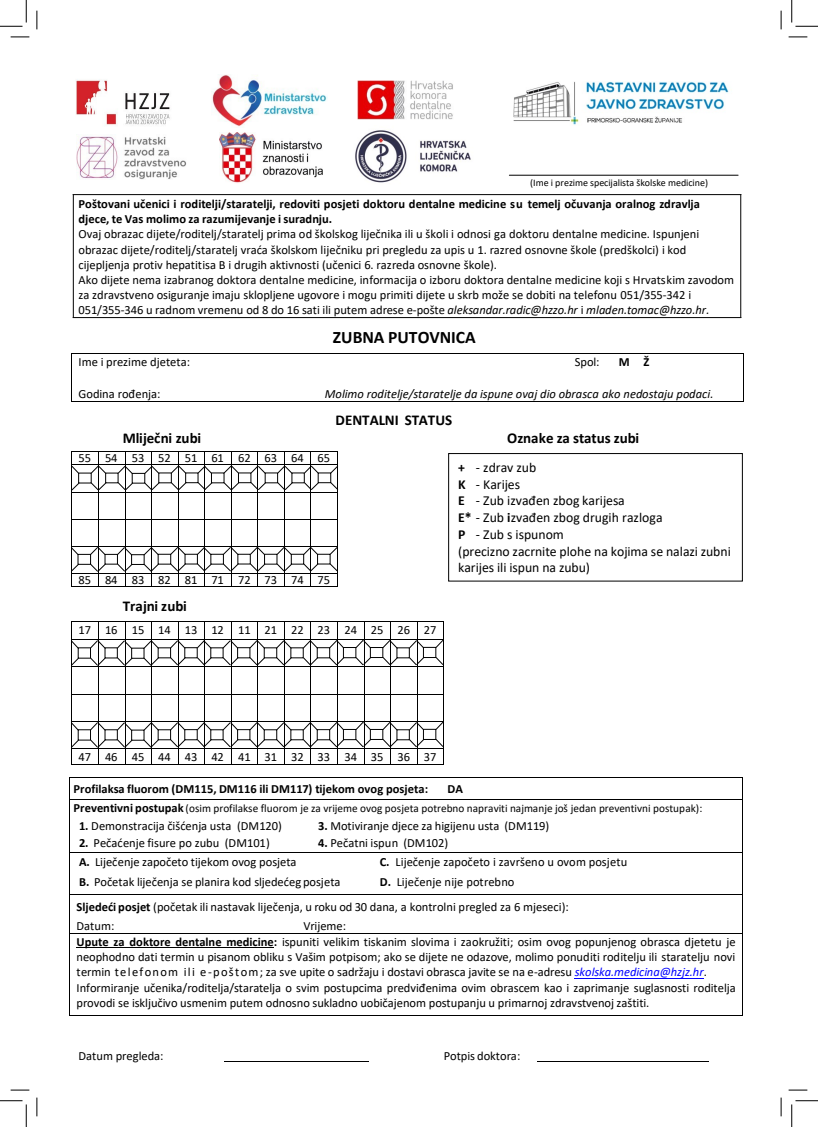
<style>
.page{position:relative;width:818px;height:1127px;background:#fff}
.page>*{position:absolute;margin:0;border:0;box-sizing:border-box;transform-origin:0 0}
.t1{font:700 17.5px "Calibri";color:#000}
.t2{font:700 15px "Calibri";letter-spacing:-.005em;color:#000}
.t3{font:13.75px/16.8px "Calibri";color:#000}
.t4{font:12.5px/15.1px "Calibri";letter-spacing:-.005em;color:#000}
.t5{font:italic 12.5px "Calibri";letter-spacing:.005em;color:#000}
.t6{font:700 12.5px "Calibri";color:#000}
.t7{font:11.25px "Calibri";letter-spacing:.005em;color:#000}
.t8{font:10px "Calibri";color:#000}
.s1{font-weight:700}
.s2{font-style:italic}
.s3{font-weight:700;font-size:12.5px}
.s4{font-style:italic;color:#00f}
</style>
<div class="page">
<hr style="left:73px;top:194px;width:668px;height:1px;background:#000">
<hr style="left:73px;top:195px;width:1px;height:122px;background:#000">
<hr style="left:73px;top:317px;width:668px;height:1px;background:#000">
<hr style="left:740px;top:195px;width:1px;height:122px;background:#000">
<hr style="left:509px;top:175px;width:229px;height:1px;background:#000">
<img style="left:76px;top:136px;width:110px;height:44px">
<hr style="left:72px;top:353px;width:671px;height:1px;background:#000">
<hr style="left:72px;top:354px;width:1px;height:47px;background:#000">
<hr style="left:72px;top:401px;width:671px;height:1px;background:#000">
<hr style="left:743px;top:354px;width:1px;height:47px;background:#000">
<svg style="left:71px;top:451px;width:268px;height:136px"></svg>
<hr style="left:70px;top:777px;width:672px;height:1px;background:#000">
<svg style="left:69px;top:777px;width:1px;height:23px"></svg>
<hr style="left:70px;top:799px;width:672px;height:1px;background:#000">
<svg style="left:742px;top:777px;width:1px;height:23px"></svg>
<hr style="left:69px;top:800px;width:1px;height:51px;background:#000">
<hr style="left:742px;top:800px;width:1px;height:51px;background:#000">
<hr style="left:70px;top:851px;width:301px;height:1px;background:#000">
<hr style="left:371px;top:851px;width:371px;height:1px;background:#000">
<svg style="left:69px;top:851px;width:1px;height:44px"></svg>
<hr style="left:70px;top:894px;width:301px;height:1px;background:#000">
<hr style="left:371px;top:894px;width:371px;height:1px;background:#000">
<svg style="left:742px;top:851px;width:1px;height:44px"></svg>
<hr style="left:69px;top:895px;width:1px;height:38px;background:#000">
<hr style="left:742px;top:895px;width:1px;height:38px;background:#000">
<hr style="left:77px;top:947px;width:197px;height:1px;background:#000">
<hr style="left:575px;top:977px;width:129px;height:1px;background:#00f">
<hr style="left:70px;top:933px;width:672px;height:1px;background:#000">
<hr style="left:69px;top:933px;width:1px;height:82px;background:#000">
<hr style="left:70px;top:1015px;width:672px;height:1px;background:#000">
<hr style="left:742px;top:933px;width:1px;height:82px;background:#000">
<hr style="left:224px;top:1060px;width:144px;height:1px;background:#000">
<hr style="left:537px;top:1060px;width:172px;height:1px;background:#000">
<svg style="left:71px;top:621px;width:373px;height:143px"></svg>
<div style="left:448px;top:453px;width:295px;height:128px;border:1px solid #000"></div>
<img style="left:76px;top:79px;width:94px;height:46px">
<img style="left:212px;top:75px;width:116px;height:52px">
<img style="left:357px;top:81px;width:96px;height:39px">
<img style="left:355px;top:130px;width:116px;height:53px">
<img style="left:220px;top:133px;width:103px;height:50px">
<img style="left:513px;top:82px;width:216px;height:43px">
<svg style="left:11px;top:36px;width:18px;height:2px"></svg>
<svg style="left:788px;top:36px;width:19px;height:2px"></svg>
<svg style="left:11px;top:1089px;width:18px;height:1px"></svg>
<svg style="left:788px;top:1089px;width:19px;height:1px"></svg>
<svg style="left:36px;top:11px;width:2px;height:18px"></svg>
<svg style="left:36px;top:1097px;width:2px;height:18px"></svg>
<svg style="left:780px;top:11px;width:2px;height:18px"></svg>
<svg style="left:780px;top:1097px;width:2px;height:18px"></svg>
<svg style="left:0;top:0;width:27px;height:27px"></svg>
<svg style="left:0;top:1100px;width:27px;height:26px"></svg>
<svg style="left:791px;top:0;width:27px;height:27px"></svg>
<svg style="left:791px;top:1100px;width:27px;height:26px"></svg>
<p class="t8" style="left:530px;top:176px;width:179px">(Ime i prezime specijalista školske medicine)</p>
<p class="t4" style="left:79px;top:196px;width:657px"><span class="s1">Poštovani učenici i roditelji/staratelji, redoviti posjeti doktoru dentalne medicine su temelj očuvanja oralnog zdravlja djece, te Vas molimo za razumijevanje i suradnju.<br></span>Ovaj obrazac dijete/roditelj/staratelj prima od školskog liječnika ili u školi i odnosi ga doktoru dentalne medicine. Ispunjeni obrazac dijete/roditelj/staratelj vraća školskom liječniku pri pregledu za upis u 1. razred osnovne škole (predškolci) i kod cijepljenja protiv hepatitisa B i drugih aktivnosti (učenici 6. razreda osnovne škole).<br>Ako dijete nema izabranog doktora dentalne medicine, informacija o izboru doktora dentalne medicine koji s Hrvatskim zavodom za zdravstveno osiguranje imaju sklopljene ugovore i mogu primiti dijete u skrb može se dobiti na telefonu 051/355-342 i 051/355-346 u radnom vremenu od 8 do 16 sati ili putem adrese e-pošte <span class="s2">aleksandar.radic@hzzo.hr</span> i <span class="s2">mladen.tomac@hzzo.hr.</span></p>
<p class="t1" style="left:333px;top:325px;width:144px">ZUBNA PUTOVNICA</p>
<p class="t4" style="left:79px;top:354px;width:113px">Ime i prezime djeteta:</p>
<p class="t4" style="left:575px;top:354px;width:26px">Spol:</p>
<p class="t6" style="left:619px;top:353px;width:32px">M Ž</p>
<p class="t4" style="left:79px;top:386px;width:84px">Godina rođenja:</p>
<p class="t5" style="left:325px;top:385px;width:390px">Molimo roditelje/staratelje da ispune ovaj dio obrasca ako nedostaju podaci.</p>
<p class="t2" style="left:336px;top:409px;width:118px">DENTALNI STATUS</p>
<p class="t2" style="left:123px;top:427px;width:80px">Mliječni zubi</p>
<p class="t2" style="left:507px;top:427px;width:134px">Oznake za status zubi</p>
<p class="t4" style="left:79px;top:450px;width:253px">55 54 53 52 51 61 62 63 64 65</p>
<p class="t3" style="left:458px;top:458px;width:274px"><span class="s1">+</span> - zdrav zub<br><span class="s1">K</span> - Karijes<br><span class="s1">E</span> - Zub izvađen zbog karijesa<br><span class="s1">E*</span> - Zub <span class="s1">i</span>zvađen zbog drugih razloga<br><span class="s1">P</span> - Zub s ispunom<br>(precizno zacrnite plohe na kojima se nalazi zubni karijes ili ispun na zubu)</p>
<p class="t4" style="left:79px;top:571px;width:253px">85 84 83 82 81 71 72 73 74 75</p>
<p class="t2" style="left:123px;top:595px;width:65px">Trajni zubi</p>
<p class="t4" style="left:79px;top:621px;width:359px">17 16 15 14 13 12 11 21 22 23 24 25 26 27</p>
<p class="t4" style="left:79px;top:748px;width:359px">47 46 45 44 43 42 41 31 32 33 34 35 36 37</p>
<p class="t6" style="left:74px;top:779px;width:356px">Profilaksa fluorom (DM115, DM116 ili DM117) tijekom ovog posjeta:</p>
<p class="t6" style="left:447px;top:779px;width:17px">DA</p>
<p class="t7" style="left:74px;top:800px;width:630px"><span class="s3">Preventivni postupak</span> (osim profilakse fluorom je za vrijeme ovog posjeta potrebno napraviti najmanje još jedan preventivni postupak):</p>
<p class="t4" style="left:79px;top:817px;width:204px"><span class="s1">1.</span> Demonstracija čišćenja usta (DM120)</p>
<p class="t4" style="left:318px;top:817px;width:233px"><span class="s1">3.</span> Motiviranje djece za higijenu usta (DM119)</p>
<p class="t4" style="left:79px;top:835px;width:192px"><span class="s1">2.</span> Pečaćenje fisure po zubu (DM101)</p>
<p class="t4" style="left:318px;top:835px;width:132px"><span class="s1">4.</span> Pečatni ispun (DM102)</p>
<p class="t4" style="left:79px;top:853px;width:219px"><span class="s1">A.</span> Liječenje započeto tijekom ovog posjeta</p>
<p class="t4" style="left:380px;top:853px;width:249px"><span class="s1">C.</span> Liječenje započeto i završeno u ovom posjetu</p>
<p class="t4" style="left:79px;top:874px;width:263px"><span class="s1">B.</span> Početak liječenja se planira kod sljedećeg posjeta</p>
<p class="t4" style="left:77px;top:869px;width:494px;line-height:24.8px;text-indent:303px"><span class="s1">D.</span> Liječenje nije potrebno<br><span class="s1">Sljedeći posjet</span> (početak ili nastavak liječenja, u roku od 30 dana, a kontrolni pregled za 6 mjeseci):</p>
<p class="t4" style="left:77px;top:917px;width:39px">Datum:</p>
<p class="t4" style="left:77px;top:917px;width:661px;text-indent:227px">Vrijeme:<br><span class="s1">Upute za doktore dentalne medicine:</span> ispuniti velikim tiskanim slovima i zaokružiti; osim ovog popunjenog obrasca djetetu je neophodno dati termin u pisanom obliku s Vašim potpisom; ako se dijete ne odazove, molimo ponuditi roditelju ili staratelju novi termin telefonom ili e -poštom; za sve upite o sadržaju i dostavi obrasca javite se na e-adresu <span class="s4">skolska.medicina@hzjz.hr</span>.<br>Informiranje učenika/roditelja/staratelja o svim postupcima predviđenima ovim obrascem kao i zaprimanje suglasnosti roditelja provodi se isključivo usmenim putem odnosno sukladno uobičajenom postupanju u primarnoj zdravstvenoj zaštiti.</p>
<p class="t4" style="left:79px;top:1047px;width:87px">Datum pregleda:</p>
<p class="t4" style="left:444px;top:1047px;width:78px">Potpis doktora:</p>
</div>
